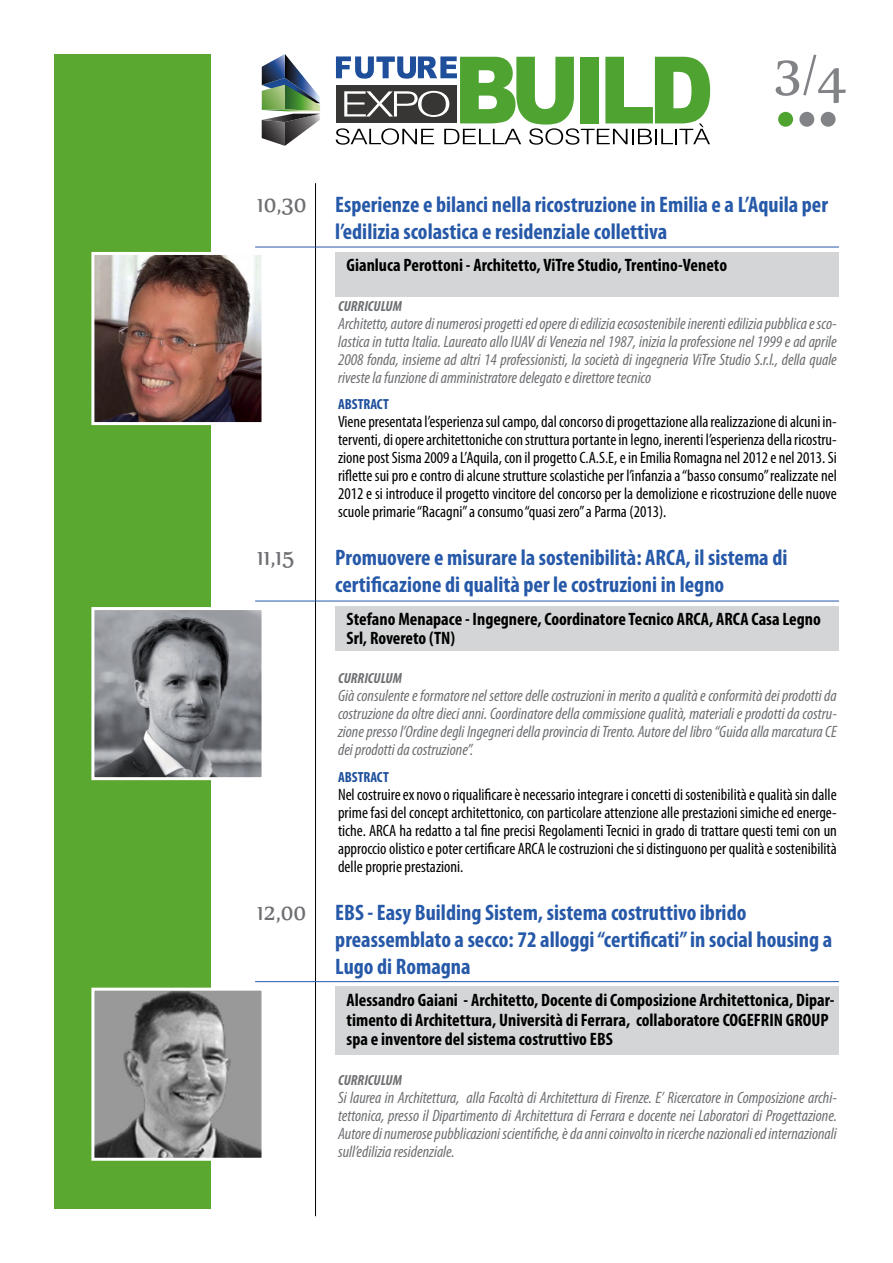
<style>
.page{position:relative;width:893px;height:1263px;background:#fff}
.page>*{position:absolute;margin:0;border:0;box-sizing:border-box;transform-origin:0 0}
.t1{font:60px "Nyala";color:#818386}
.t2{font:27px "Nyala";color:#6d6f72}
.t3{font:700 condensed 22.5px/27px "Myriad Pro";color:#2759a9}
.t4{font:700 condensed 18px/19.5px "Myriad Pro";color:#000}
.t5{font:italic condensed 16.5px/18px "Myriad Pro";color:#6d6f72;text-align:justify}
.t6{font:condensed 16.5px/18px "Myriad Pro";color:#000;text-align:justify}
.t7{font:italic 700 condensed 14.7px "Myriad Pro";color:#6d6f72}
.t8{font:700 condensed 14.7px "Myriad Pro";color:#1c4e9b}
.s1{font-family:"Nyala";font-weight:400;font-stretch:normal;font-size:27px;color:#6d6f72}
</style>
<div class="page">
<svg style="left:336px;top:56px;width:374px;height:89px"></svg>
<svg style="left:262px;top:54px;width:58px;height:92px"></svg>
<div style="left:778px;top:112px;width:15px;height:15px;background:#4ea331;border-radius:50%"></div>
<div style="left:799px;top:112px;width:15px;height:15px;background:#818386;border-radius:50%"></div>
<div style="left:821px;top:112px;width:15px;height:15px;background:#818386;border-radius:50%"></div>
<hr style="left:315px;top:183px;width:1px;height:1033px;background:#000">
<div style="left:54px;top:54px;width:156px;height:1155px;background:#5ba830"></div>
<div style="left:336px;top:606px;width:503px;height:45px;background:#d4d5d6"></div>
<div style="left:336px;top:252px;width:503px;height:45px;background:#d4d5d6"></div>
<div style="left:336px;top:986px;width:503px;height:68px;background:#d4d5d6"></div>
<hr style="left:255px;top:601px;width:584px;height:1px;background:#2759a9">
<hr style="left:255px;top:247px;width:584px;height:1px;background:#2759a9">
<hr style="left:255px;top:981px;width:584px;height:1px;background:#2759a9">
<img style="left:95px;top:256px;width:165px;height:165px">
<div style="left:91px;top:252px;width:173px;height:173px;border:3px solid #fff"></div>
<img style="left:95px;top:611px;width:165px;height:165px">
<div style="left:91px;top:607px;width:173px;height:173px;border:3px solid #fff"></div>
<img style="left:95px;top:992px;width:165px;height:165px">
<div style="left:91px;top:988px;width:173px;height:173px;border:3px solid #fff"></div>
<h1 class="t1" style="left:774px;top:36px;width:74px">3/4</h1>
<h3 class="t3" style="left:335px;top:190px;width:494px;text-indent:-78px"><span class="s1">10,30</span> Esperienze e bilanci nella ricostruzione in Emilia e a L’Aquila per l’edilizia scolastica e residenziale collettiva</h3>
<p class="t4" style="left:347px;top:255px;width:382px">Gianluca Perottoni - Architetto, ViTre Studio, Trentino-Veneto</p>
<p class="t7" style="left:338px;top:296px;width:65px">CURRICULUM</p>
<p class="t5" style="left:338px;top:314px;width:500px">Architetto, autore di numerosi progetti ed opere di edilizia ecosostenibile inerenti edilizia pubblica e sco&shy;lastica in tutta Italia. Laureato allo IUAV di Venezia nel 1987, inizia la professione nel 1999 e ad aprile 2008 fonda, insieme ad altri 14 professionisti, la società di ingegneria ViTre Studio S.r.l., della quale riveste la funzione di amministratore delegato e direttore tecnico</p>
<p class="t8" style="left:338px;top:395px;width:52px">ABSTRACT</p>
<p class="t6" style="left:338px;top:412px;width:500px">Viene presentata l’esperienza sul campo, dal concorso di progettazione alla realizzazione di alcuni in&shy;terventi, di opere architettoniche con struttura portante in legno, inerenti l’esperienza della ricostru&shy;zione post Sisma 2009 a L’Aquila, con il progetto C.A.S.E, e in Emilia Romagna nel 2012 e nel 2013. Si riflette sui pro e contro di alcune strutture scolastiche per l’infanzia a “basso consumo” realizzate nel 2012 e si introduce il progetto vincitore del concorso per la demolizione e ricostruzione delle nuove scuole primarie “Racagni” a consumo “quasi zero” a Parma (2013).</p>
<h2 class="t2" style="left:257px;top:541px;width:39px">11,15</h2>
<h3 class="t3" style="left:335px;top:544px;width:454px">Promuovere e misurare la sostenibilità: ARCA, il sistema di certificazione di qualità per le costruzioni in legno</h3>
<p class="t4" style="left:347px;top:608px;width:476px">Stefano Menapace - Ingegnere, Coordinatore Tecnico ARCA, ARCA Casa Legno<br>Srl, Rovereto (TN)</p>
<p class="t7" style="left:338px;top:669px;width:65px">CURRICULUM</p>
<p class="t5" style="left:338px;top:687px;width:500px">Già consulente e formatore nel settore delle costruzioni in merito a qualità e conformità dei prodotti da costruzione da oltre dieci anni. Coordinatore della commissione qualità, materiali e prodotti da costru&shy;zione presso l’Ordine degli Ingegneri della provincia di Trento. Autore del libro “Guida alla marcatura CE dei prodotti da costruzione”.</p>
<p class="t8" style="left:338px;top:768px;width:52px">ABSTRACT</p>
<p class="t6" style="left:338px;top:785px;width:500px">Nel costruire ex novo o riqualificare è necessario integrare i concetti di sostenibilità e qualità sin dalle prime fasi del concept architettonico, con particolare attenzione alle prestazioni simiche ed energe&shy;tiche. ARCA ha redatto a tal fine precisi Regolamenti Tecnici in grado di trattare questi temi con un approccio olistico e poter certificare ARCA le costruzioni che si distinguono per qualità e sostenibilità delle proprie prestazioni.</p>
<h3 class="t3" style="left:335px;top:899px;width:499px;text-indent:-78px"><span class="s1">12,00</span> EBS - Easy Building Sistem, sistema costruttivo ibrido preassemblato a secco: 72 alloggi “certificati” in social housing a<br>Lugo di Romagna</h3>
<p class="t4" style="left:347px;top:990px;width:490px">Alessandro Gaiani - Architetto, Docente di Composizione Architettonica, Dipar&shy;timento di Architettura, Università di Ferrara, collaboratore COGEFRIN GROUP spa e inventore del sistema costruttivo EBS</p>
<p class="t7" style="left:338px;top:1070px;width:65px">CURRICULUM</p>
<p class="t5" style="left:338px;top:1088px;width:500px">Si laurea in Architettura, alla Facoltà di Architettura di Firenze. E’ Ricercatore in Composizione archi&shy;tettonica, presso il Dipartimento di Architettura di Ferrara e docente nei Laboratori di Progettazione.<br>Autore di numerose pubblicazioni scientifiche, è da anni coinvolto in ricerche nazionali ed internazionali sull’edilizia residenziale.</p>
</div>
